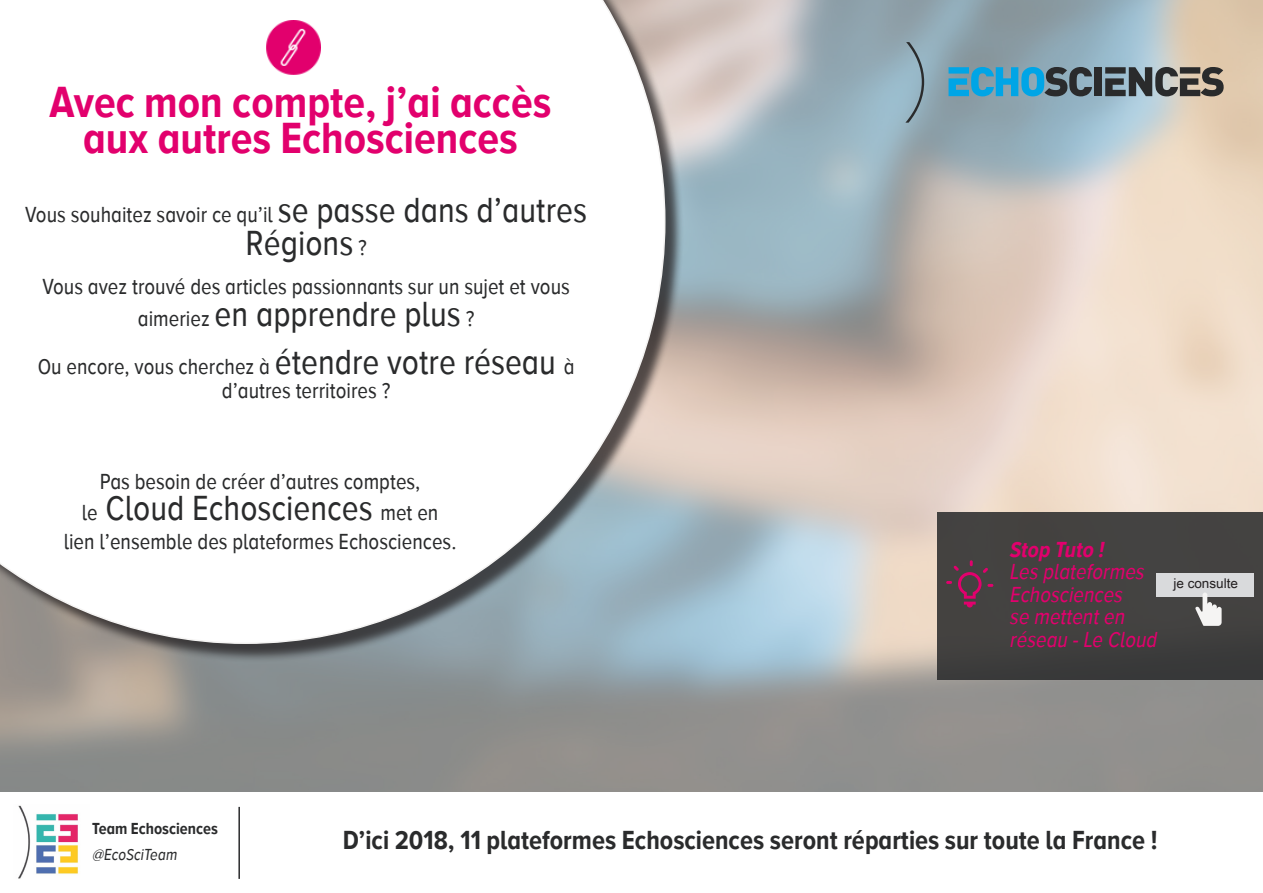
<style>
.page{position:relative;width:1263px;height:893px;background:#fff}
.page>*{position:absolute;margin:0;border:0;box-sizing:border-box;transform-origin:0 0}
.t1{font:700 45px/36px "Proxima Nova A Cond";color:#e2006d;text-align:center}
.t2{font:36px "Proxima Nova A Cond";color:#2a2b2c}
.t3{font:700 27px "Proxima Nova A Cond";color:#2a2b2c}
.t4{font:22.5px/24px "Proxima Nova A Cond";color:#2a2b2c;text-align:center}
.t5{font:italic 22.5px "Proxima Nova A Cond";color:#e2006d}
.t6{font:italic 700 22.5px "Proxima Nova A Cond";color:#e2006d}
.t7{font:700 16.5px "Proxima Nova A Cond";color:#2a2b2c}
.t8{font:16.5px "Proxima Nova A Cond";color:#2a2b2c}
.t9{font:13.5px "Arial Unicode MS";color:#231f20}
.s1{font-size:36px}
.s2{font-size:22.5px}
</style>
<div class="page">
<img style="left:0;top:0;width:1263px;height:792px">
<div style="left:937px;top:512px;width:326px;height:168px;background:#444240"></div>
<div style="left:1094px;top:67px;width:7px;height:29px;background:#2a2b2c"></div>
<svg style="left:948px;top:67px;width:144px;height:29px;background:#408ead"></svg>
<svg style="left:1105px;top:67px;width:119px;height:29px;background:#656766"></svg>
<svg style="left:905px;top:42px;width:19px;height:81px;background:#87a1ad"></svg>
<div style="left:0;top:0;width:684px;height:663px;background:#231f20;opacity:.75"></div>
<svg style="left:0;top:0;width:665px;height:644px"></svg>
<img style="left:18px;top:805px;width:61px;height:74px">
<svg style="left:946px;top:560px;width:47px;height:47px"></svg>
<div style="left:1156px;top:573px;width:98px;height:24px;background:#d9dadc"></div>
<svg style="left:1195px;top:593px;width:26px;height:33px"></svg>
<hr style="left:238px;top:807px;width:2px;height:72px;background:#2a2b2c">
<img style="left:265px;top:21px;width:55px;height:55px">
<p class="t1" style="left:50px;top:84px;width:503px">Avec mon compte, j’ai accès aux autres Echosciences</p>
<p class="t4" style="left:25px;top:203px;width:563px">Vous souhaitez savoir ce qu’il <span class="s1">se passe dans d’autres</span></p>
<p class="t2" style="left:245px;top:224px;width:123px">Régions <span class="s2">?</span></p>
<p class="t4" style="left:42px;top:275px;width:529px">Vous avez trouvé des articles passionnants sur un sujet et vous</p>
<p class="t2" style="left:138px;top:294px;width:338px"><span class="s2">aimeriez</span> en apprendre plus <span class="s2">?</span></p>
<p class="t4" style="left:38px;top:354px;width:538px">Ou encore, vous cherchez à <span class="s1">étendre votre réseau</span> à d’autres territoires ?</p>
<p class="t4" style="left:100px;top:469px;width:322px">Pas besoin de créer d’autres comptes,</p>
<p class="t2" style="left:82px;top:489px;width:358px"><span class="s2">le</span> Cloud Echosciences <span class="s2">met en</span></p>
<p class="t4" style="left:64px;top:529px;width:394px">lien l’ensemble des plateformes Echosciences.</p>
<p class="t6" style="left:1009px;top:537px;width:100px">Stop Tuto !</p>
<p class="t5" style="left:1009px;top:560px;width:140px">Les plateformes</p>
<p class="t5" style="left:1009px;top:582px;width:118px">Echosciences</p>
<p class="t5" style="left:1009px;top:605px;width:121px">se mettenten</p>
<p class="t5" style="left:1009px;top:627px;width:153px">réseau -Le Cloud</p>
<p class="t9" style="left:1173px;top:573px;width:66px">je consulte</p>
<p class="t7" style="left:92px;top:820px;width:127px">Team Echosciences</p>
<p class="t8" style="left:92px;top:845px;width:89px">@EcoSciTeam</p>
<p class="t3" style="left:343px;top:825px;width:816px">D’ici 2018, 11 plateformes Echosciences seront réparties sur toute la France !</p>
</div>
